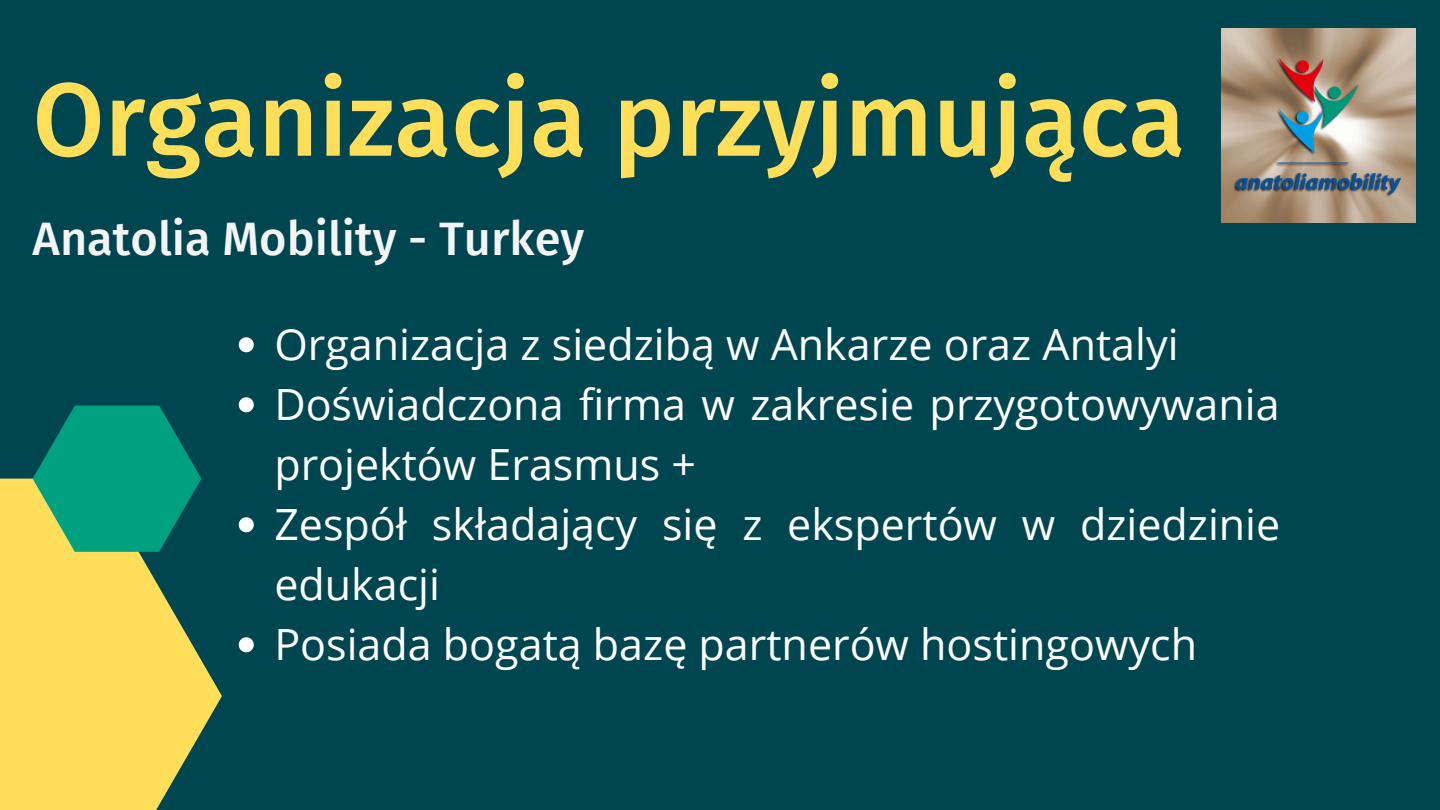
<style>
.page{position:relative;width:1440px;height:810px;background:#004651}
.page>*{position:absolute;margin:0;border:0;box-sizing:border-box;transform-origin:0 0}
.t1{font:500 104px "Fira Sans";color:#ffde59}
.t2{font:500 47px "Fira Sans";color:#f4f4f4}
.t3{font:43px/60px "Open Sans";color:#fff}
</style>
<div class="page">
<svg style="left:0;top:479px;width:222px;height:331px;fill:#ffde59"></svg>
<svg style="left:33px;top:406px;width:168px;height:146px"></svg>
<img style="left:1222px;top:29px;width:193px;height:193px">
<svg style="left:239px;top:337px;width:15px;height:15px"></svg>
<svg style="left:239px;top:397px;width:15px;height:15px"></svg>
<svg style="left:239px;top:517px;width:15px;height:15px"></svg>
<svg style="left:239px;top:637px;width:15px;height:15px"></svg>
<h1 class="t1" style="left:33px;top:58px;width:1154px">Organizacja przyjmująca</h1>
<p class="t2" style="left:33px;top:211px;width:553px">Anatolia Mobility - Turkey</p>
<p class="t3" style="left:274px;top:313px;width:1007px">Organizacja z siedzibą w Ankarze oraz Antalyi Doświadczona firma w zakresie przygotowywania projektów Erasmus +<br>Zespół składający się z ekspertów w dziedzinie edukacji<br>Posiada bogatą bazę partnerów hostingowych</p>
</div>
